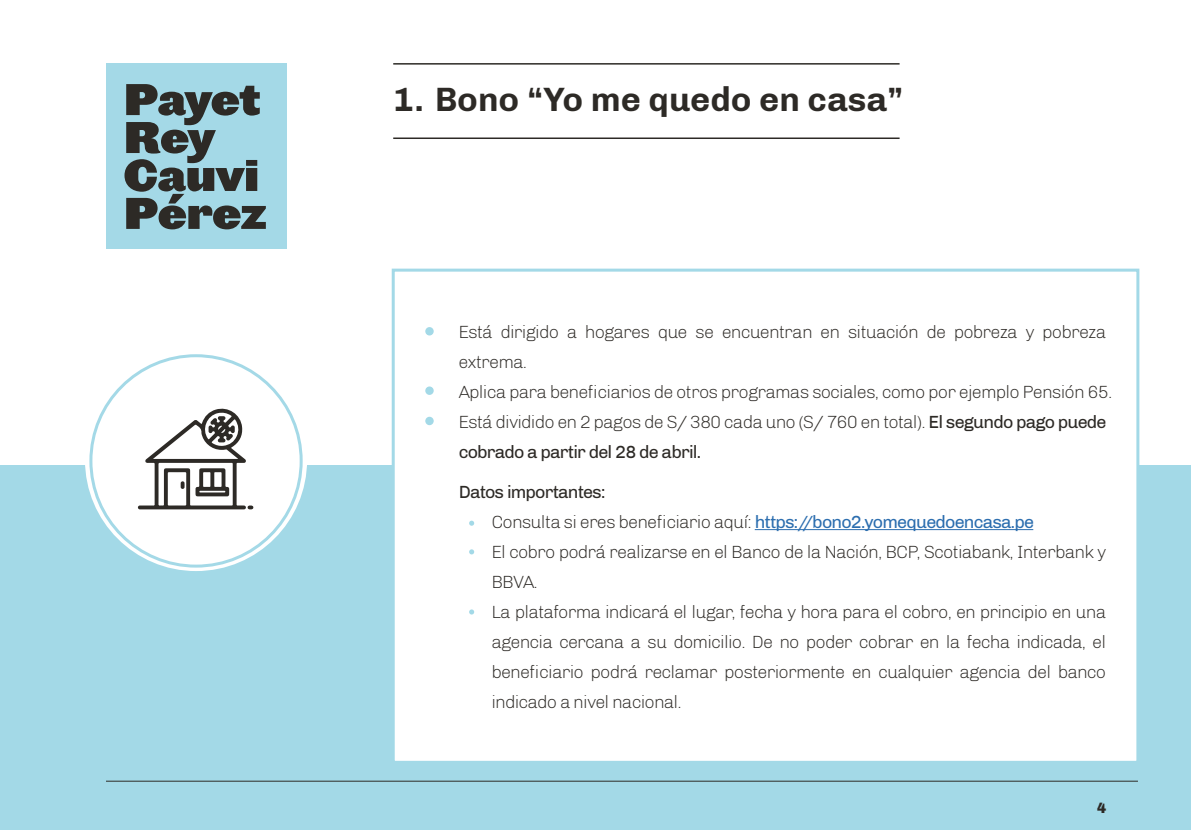
<style>
.page{position:relative;width:1191px;height:830px;background:#fff}
.page>*{position:absolute;margin:0;border:0;box-sizing:border-box;transform-origin:0 0}
.t1{font:700 34.5px "Chivo";color:#2d2a26}
.t2{font:300 18px/30px "Chivo";letter-spacing:-.045em;color:#2d2a26}
.t3{font:900 15px "Chivo";color:#2d2a26}
.s1{font-weight:400}
.s2{font-weight:400;color:#2c6eaf}
</style>
<div class="page">
<hr style="left:393px;top:137px;width:506px;height:2px;background:#2d2a26">
<hr style="left:393px;top:63px;width:506px;height:2px;background:#2d2a26">
<div style="left:0;top:465px;width:1191px;height:364px;background:#a3d9e7"></div>
<hr style="left:106px;top:780px;width:1032px;height:1px;background:#2d2a26">
<div style="left:392px;top:268px;width:747px;height:495px;background:#fff;border:3px solid #a3d9e7"></div>
<hr style="left:754px;top:529px;width:279px;height:1px;background:#2c6eaf">
<div style="left:425px;top:327px;width:9px;height:8px;background:#a3d9e7;border-radius:50%"></div>
<div style="left:425px;top:386px;width:9px;height:9px;background:#a3d9e7;border-radius:50%"></div>
<svg style="left:425px;top:416px;width:9px;height:9px"></svg>
<svg style="left:469px;top:520px;width:5px;height:5px"></svg>
<svg style="left:469px;top:549px;width:5px;height:5px"></svg>
<svg style="left:469px;top:609px;width:5px;height:5px"></svg>
<div style="left:106px;top:64px;width:180px;height:185px;background:#a4d9e7"></div>
<svg style="left:124px;top:84px;width:142px;height:145px"></svg>
<svg style="left:85px;top:348px;width:222px;height:222px"></svg>
<div style="left:91px;top:355px;width:210px;height:211px;background:#fff;border-radius:50%"></div>
<svg style="left:138px;top:408px;width:115px;height:101px"></svg>
<h1 class="t1" style="left:393px;top:79px;width:511px">1. Bono “Yo me quedo en casa”</h1>
<p class="t2" style="left:459px;top:316px;width:655px">Está dirigido a hogares que se encuentran en situación de pobreza y pobreza extrema.<br>Aplica para beneficiarios de otros programas sociales, como por ejemplo Pensión 65.<br>Está dividido en 2 pagos de S/ 380 cada uno (S/ 760 en total). <span class="s1">El segundo pago puede cobrado a partir del 28 de abril.</span></p>
<p class="t2" style="left:492px;top:477px;width:616px;text-indent:-33px"><span class="s1">Datos importantes:<br></span>Consulta si eres beneficiario aquí: <span class="s2">https://bono2.yomequedoencasa.pe<br></span>El cobro podrá realizarse en el Banco de la Nación, BCP, Scotiabank, Interbank y BBVA.<br>La plataforma indicará el lugar, fecha y hora para el cobro, en principio en una agencia cercana a su domicilio. De no poder cobrar en la fecha indicada, el beneficiario podrá reclamar posteriormente en cualquier agencia del banco indicado a nivel nacional.</p>
<p class="t3" style="left:1097px;top:798px;width:11px">4</p>
</div>
